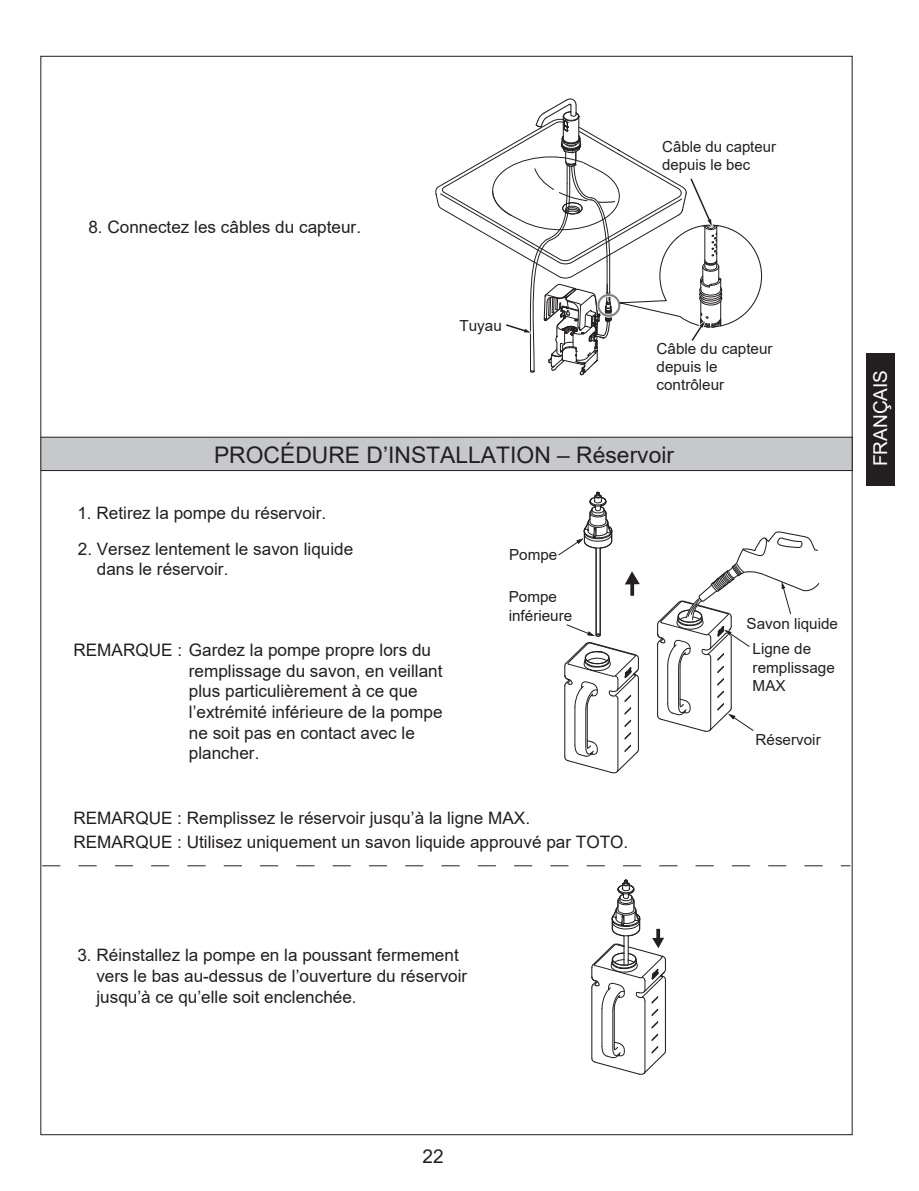
<style>
.page{position:relative;width:919px;height:1191px;background:#fff}
.page>*{position:absolute;margin:0;border:0;box-sizing:border-box;transform-origin:0 0}
.t1{font:22.8px "Arial";color:#231f20}
.t2{font:19.05px "Arial";color:#fff}
.t3{font:19.05px "Arial";color:#231f20}
.t4{font:17.25px/20.5px "Arial";color:#231f20}
.t5{font:17.1px/20.5px "Arial";color:#231f20}
.t6{font:15.3px/18.3px "Arial";color:#231f20}
</style>
<div class="page">
<svg style="left:42px;top:865px;width:808px;height:1px"></svg>
<div style="left:41px;top:437px;width:811px;height:33px;background:#c7c8ca"></div>
<div style="left:40px;top:437px;width:812px;height:34px;border:1px solid #231f20"></div>
<svg style="left:591px;top:879px;width:75px;height:196px"></svg>
<svg style="left:657px;top:531px;width:163px;height:201px"></svg>
<svg style="left:558px;top:491px;width:81px;height:283px"></svg>
<svg style="left:630px;top:582px;width:4px;height:14px"></svg>
<div style="left:866px;top:353px;width:28px;height:133px;background:#231f20"></div>
<svg style="left:435px;top:98px;width:327px;height:277px"></svg>
<p class="t5" style="left:88px;top:216px;width:274px">8. Connectez les câbles du capteur.</p>
<p class="t6" style="left:459px;top:316px;width:44px">Tuyau</p>
<p class="t6" style="left:662px;top:137px;width:115px;line-height:17.9px">Câble du capteur depuis le bec</p>
<p class="t6" style="left:656px;top:339px;width:118px">Câble du capteur depuis le contrôleur</p>
<h1 class="t1" style="left:214px;top:439px;width:461px">PROCÉDURE D’INSTALLATION – Réservoir</h1>
<p class="t5" style="left:77px;top:502px;width:250px">1. Retirez la pompe du réservoir.</p>
<p class="t5" style="left:97px;top:538px;width:258px;text-indent:-19px">2. Versez lentement le savon liquide dans le réservoir.</p>
<p class="t4" style="left:73px;top:640px;width:359px">REMARQUE : Gardez la pompe propre lors du</p>
<p class="t4" style="left:189px;top:660px;width:255px">remplissage du savon, en veillant plus particulièrement à ce que l’extrémité inférieure de la pompe ne soit pas en contact avec le plancher.</p>
<p class="t6" style="left:509px;top:546px;width:50px">Pompe</p>
<p class="t6" style="left:508px;top:587px;width:65px">Pompe inférieure</p>
<p class="t5" style="left:73px;top:806px;width:556px;line-height:23.5px">REMARQUE : Remplissez le réservoir jusqu’à la ligne MAX.<br>REMARQUE : Utilisez uniquement un savon liquide approuvé par TOTO.</p>
<p class="t6" style="left:746px;top:615px;width:93px">Savon liquide</p>
<p class="t6" style="left:752px;top:640px;width:84px">Ligne de remplissage<br>MAX</p>
<p class="t6" style="left:755px;top:730px;width:67px">Réservoir</p>
<p class="t2" style="left:867px;top:466px;width:98px;rotate:-90deg">FRANÇAIS</p>
<p class="t5" style="left:96px;top:945px;width:372px;text-indent:-19px">3. Réinstallez la pompe en la poussant fermement vers le bas au-dessus de l’ouverture du réservoir jusqu’à ce qu’elle soit enclenchée.</p>
<p class="t3" style="left:422px;top:1142px;width:23px">22</p>
</div>
